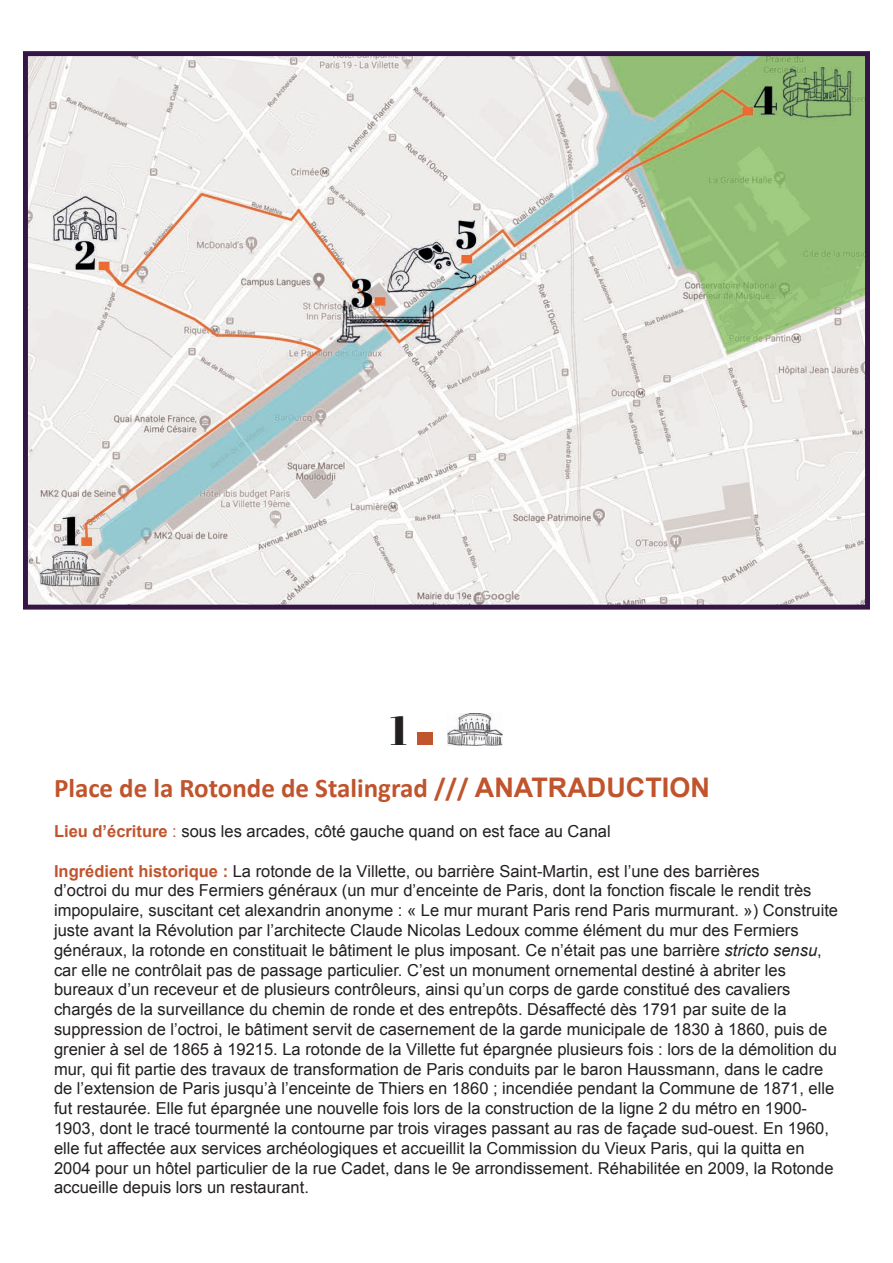
<style>
.page{position:relative;width:893px;height:1263px;background:#fff}
.page>*{position:absolute;margin:0;border:0;box-sizing:border-box;transform-origin:0 0}
.Heading_1{font:40.5px "Abril Fatface";color:#231f20}
.t1{font:700 27px "Calibri";color:#c0542c}
.t2{font:16.5px/19.8px "Arial";color:#231f20}
.s1{font-family:"Arial"}
.s2{font-weight:700;color:#c0542c}
.s3{color:#c0542c}
.s4{font-style:italic}
</style>
<div class="page">
<img style="left:29px;top:57px;width:835px;height:547px">
<div style="left:23px;top:51px;width:847px;height:559px;border:5px solid #351647"></div>
<img style="left:447px;top:713px;width:56px;height:32px">
<div style="left:417px;top:732px;width:15px;height:13px;background:#c0542c"></div>
<p class="Heading_1" style="left:390px;top:702px;width:19px">1</p>
<p class="t1" style="left:54px;top:771px;width:657px">Place de la Rotonde de Stalingrad /// <span class="s1">ANATRADUCTION</span></p>
<p class="t2" style="left:54px;top:821px;width:558px"><span class="s2">Lieu d’écriture</span> <span class="s3">:</span> sous les arcades, côté gauche quand on est face au Canal</p>
<p class="t2" style="left:54px;top:861px;width:786px"><span class="s2">Ingrédient historique :</span> La rotonde de la Villette, ou barrière Saint-Martin, est l’une des barrières<br>d’octroi du mur des Fermiers généraux (un mur d’enceinte de Paris, dont la fonction fiscale le rendit très impopulaire, suscitant cet alexandrin anonyme : « Le mur murant Paris rend Paris murmurant. ») Construite juste avant la Révolution par l’architecte Claude Nicolas Ledoux comme élément du mur des Fermiers généraux, la rotonde en constituait le bâtiment le plus imposant. Ce n’était pas une barrière <span class="s4">stricto sensu</span>, car elle ne contrôlait pas de passage particulier. C’est un monument ornemental destiné à abriter les bureaux d’un receveur et de plusieurs contrôleurs, ainsi qu’un corps de garde constitué des cavaliers chargés de la surveillance du chemin de ronde et des entrepôts. Désaffecté dès 1791 par suite de la suppression de l’octroi, le bâtiment servit de casernement de la garde municipale de 1830 à 1860, puis de grenier à sel de 1865 à 19215. La rotonde de la Villette fut épargnée plusieurs fois : lors de la démolition du mur, qui fit partie des travaux de transformation de Paris conduits par le baron Haussmann, dans le cadre de l’extension de Paris jusqu’à l’enceinte de Thiers en 1860 ; incendiée pendant la Commune de 1871, elle fut restaurée. Elle fut épargnée une nouvelle fois lors de la construction de la ligne 2 du métro en 1900- 1903, dont le tracé tourmenté la contourne par trois virages passant au ras de façade sud-ouest. En 1960, elle fut affectée aux services archéologiques et accueillit la Commission du Vieux Paris, qui la quitta en 2004 pour un hôtel particulier de la rue Cadet, dans le 9e arrondissement. Réhabilitée en 2009, la Rotonde accueille depuis lors un restaurant.</p>
</div>
